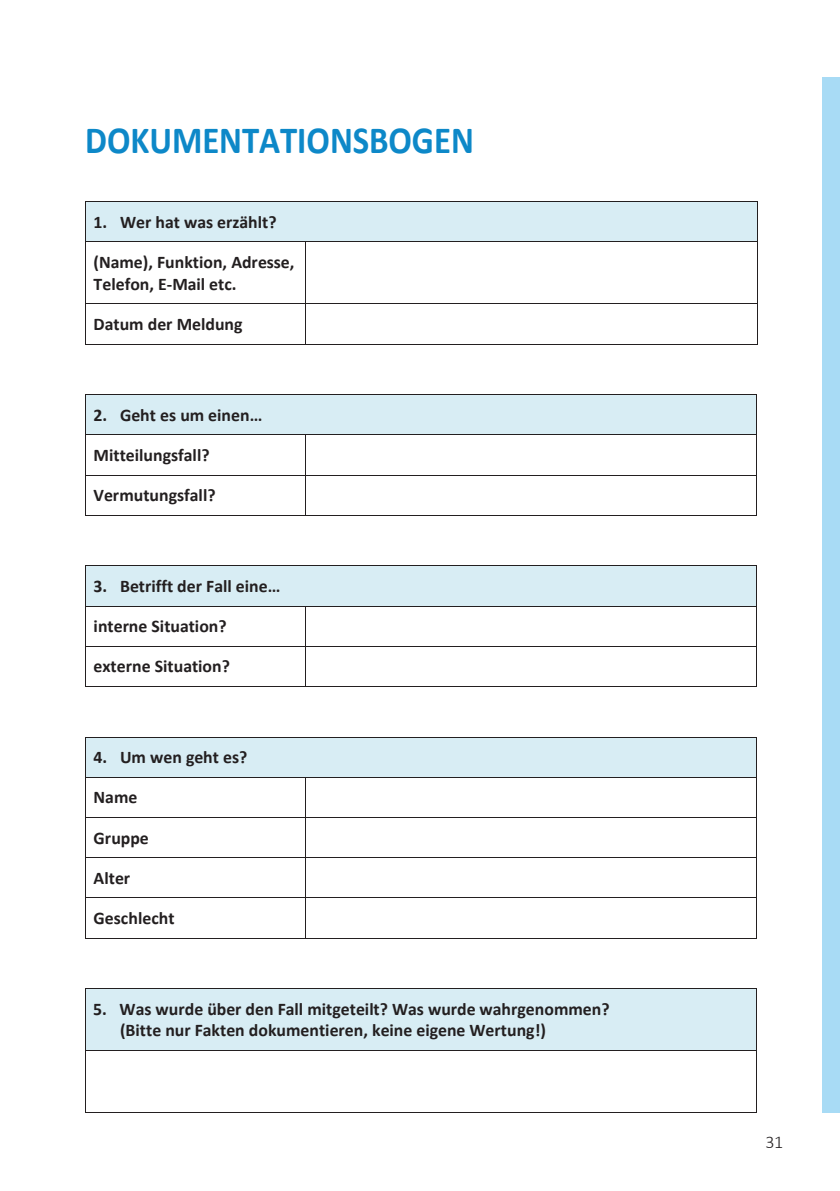
<style>
.page{position:relative;width:840px;height:1191px;background:#fff}
.page>*{position:absolute;margin:0;border:0;box-sizing:border-box;transform-origin:0 0}
.t1{font:700 38.6px "Calibri";color:#0d88c8;scale:.9 1}
.t2{font:300 18px "Calibri";color:#231f20}
.t3{font:700 17.8px/21.8px "Calibri";color:#231f20}
</style>
<div class="page">
<div style="left:822px;top:78px;width:17px;height:1035px;background:#a8dbf5"></div>
<div style="left:86px;top:202px;width:670px;height:39px;background:#d8edf4"></div>
<hr style="left:86px;top:201px;width:670px;height:1px;background:#231f20">
<hr style="left:85px;top:202px;width:1px;height:39px;background:#231f20">
<hr style="left:756px;top:202px;width:1px;height:39px;background:#231f20">
<hr style="left:86px;top:241px;width:219px;height:1px;background:#231f20">
<hr style="left:306px;top:241px;width:450px;height:1px;background:#231f20">
<hr style="left:85px;top:242px;width:1px;height:61px;background:#231f20">
<hr style="left:305px;top:242px;width:1px;height:61px;background:#231f20">
<hr style="left:756px;top:242px;width:1px;height:61px;background:#231f20">
<hr style="left:86px;top:303px;width:219px;height:1px;background:#231f20">
<hr style="left:306px;top:303px;width:450px;height:1px;background:#231f20">
<hr style="left:85px;top:304px;width:1px;height:40px;background:#231f20">
<hr style="left:86px;top:344px;width:219px;height:1px;background:#231f20">
<hr style="left:305px;top:304px;width:1px;height:40px;background:#231f20">
<hr style="left:306px;top:344px;width:450px;height:1px;background:#231f20">
<hr style="left:756px;top:304px;width:1px;height:40px;background:#231f20">
<div style="left:86px;top:395px;width:670px;height:39px;background:#d8edf4"></div>
<hr style="left:86px;top:394px;width:670px;height:1px;background:#231f20">
<hr style="left:85px;top:395px;width:1px;height:39px;background:#231f20">
<hr style="left:756px;top:395px;width:1px;height:39px;background:#231f20">
<hr style="left:86px;top:434px;width:219px;height:1px;background:#231f20">
<hr style="left:306px;top:434px;width:450px;height:1px;background:#231f20">
<hr style="left:85px;top:435px;width:1px;height:39px;background:#231f20">
<hr style="left:305px;top:435px;width:1px;height:39px;background:#231f20">
<hr style="left:756px;top:435px;width:1px;height:39px;background:#231f20">
<hr style="left:86px;top:474px;width:219px;height:1px;background:#231f20">
<hr style="left:306px;top:474px;width:450px;height:1px;background:#231f20">
<hr style="left:85px;top:475px;width:1px;height:40px;background:#231f20">
<hr style="left:86px;top:515px;width:219px;height:1px;background:#231f20">
<hr style="left:305px;top:475px;width:1px;height:40px;background:#231f20">
<hr style="left:306px;top:515px;width:450px;height:1px;background:#231f20">
<hr style="left:756px;top:475px;width:1px;height:40px;background:#231f20">
<div style="left:86px;top:566px;width:670px;height:40px;background:#d8edf4"></div>
<hr style="left:86px;top:565px;width:670px;height:1px;background:#231f20">
<hr style="left:85px;top:566px;width:1px;height:40px;background:#231f20">
<hr style="left:756px;top:566px;width:1px;height:40px;background:#231f20">
<hr style="left:86px;top:606px;width:219px;height:1px;background:#231f20">
<hr style="left:306px;top:606px;width:450px;height:1px;background:#231f20">
<hr style="left:85px;top:606px;width:1px;height:40px;background:#231f20">
<hr style="left:305px;top:606px;width:1px;height:40px;background:#231f20">
<hr style="left:756px;top:606px;width:1px;height:40px;background:#231f20">
<hr style="left:86px;top:646px;width:219px;height:1px;background:#231f20">
<hr style="left:306px;top:646px;width:450px;height:1px;background:#231f20">
<hr style="left:85px;top:646px;width:1px;height:40px;background:#231f20">
<hr style="left:86px;top:686px;width:219px;height:1px;background:#231f20">
<hr style="left:305px;top:646px;width:1px;height:40px;background:#231f20">
<hr style="left:306px;top:686px;width:450px;height:1px;background:#231f20">
<hr style="left:756px;top:646px;width:1px;height:40px;background:#231f20">
<div style="left:86px;top:737px;width:670px;height:40px;background:#d8edf4"></div>
<hr style="left:86px;top:736px;width:670px;height:1px;background:#231f20">
<hr style="left:85px;top:737px;width:1px;height:40px;background:#231f20">
<hr style="left:756px;top:737px;width:1px;height:40px;background:#231f20">
<hr style="left:86px;top:777px;width:219px;height:1px;background:#231f20">
<hr style="left:306px;top:777px;width:450px;height:1px;background:#231f20">
<hr style="left:85px;top:777px;width:1px;height:40px;background:#231f20">
<hr style="left:305px;top:777px;width:1px;height:40px;background:#231f20">
<hr style="left:756px;top:777px;width:1px;height:40px;background:#231f20">
<hr style="left:86px;top:817px;width:219px;height:1px;background:#231f20">
<hr style="left:306px;top:817px;width:450px;height:1px;background:#231f20">
<hr style="left:85px;top:818px;width:1px;height:39px;background:#231f20">
<hr style="left:305px;top:818px;width:1px;height:39px;background:#231f20">
<hr style="left:756px;top:818px;width:1px;height:39px;background:#231f20">
<hr style="left:86px;top:857px;width:219px;height:1px;background:#231f20">
<hr style="left:306px;top:857px;width:450px;height:1px;background:#231f20">
<hr style="left:85px;top:858px;width:1px;height:39px;background:#231f20">
<hr style="left:305px;top:858px;width:1px;height:39px;background:#231f20">
<hr style="left:756px;top:858px;width:1px;height:39px;background:#231f20">
<hr style="left:86px;top:897px;width:219px;height:1px;background:#231f20">
<hr style="left:306px;top:897px;width:450px;height:1px;background:#231f20">
<hr style="left:85px;top:898px;width:1px;height:39px;background:#231f20">
<hr style="left:86px;top:937px;width:219px;height:1px;background:#231f20">
<hr style="left:305px;top:898px;width:1px;height:39px;background:#231f20">
<hr style="left:306px;top:937px;width:450px;height:1px;background:#231f20">
<hr style="left:756px;top:898px;width:1px;height:39px;background:#231f20">
<div style="left:86px;top:989px;width:670px;height:61px;background:#d8edf4"></div>
<hr style="left:86px;top:988px;width:670px;height:1px;background:#231f20">
<hr style="left:85px;top:989px;width:1px;height:61px;background:#231f20">
<hr style="left:756px;top:989px;width:1px;height:61px;background:#231f20">
<hr style="left:86px;top:1050px;width:670px;height:1px;background:#231f20">
<hr style="left:85px;top:1050px;width:1px;height:62px;background:#231f20">
<hr style="left:86px;top:1112px;width:670px;height:1px;background:#231f20">
<hr style="left:756px;top:1050px;width:1px;height:62px;background:#231f20">
<p class="t1" style="left:85px;top:112px;width:433px">DOKUMENTATIONSBOGEN</p>
<p class="t3" style="left:93px;top:211px;width:184px">1. Wer hat was erzählt?</p>
<p class="t3" style="left:93px;top:251px;width:202px">(Name), Funktion, Adresse,<br>Telefon, E-Mail etc.</p>
<p class="t3" style="left:93px;top:313px;width:150px">Datum der Meldung</p>
<p class="t3" style="left:93px;top:404px;width:170px">2. Geht es um einen…</p>
<p class="t3" style="left:93px;top:444px;width:118px">Mitteilungsfall?</p>
<p class="t3" style="left:93px;top:484px;width:124px">Vermutungsfall?</p>
<p class="t3" style="left:93px;top:575px;width:188px">3. Betrifft der Fall eine…</p>
<p class="t3" style="left:93px;top:615px;width:135px">interne Situation?</p>
<p class="t3" style="left:93px;top:655px;width:138px">externe Situation?</p>
<p class="t3" style="left:93px;top:746px;width:155px">4. Um wen geht es?</p>
<p class="t3" style="left:93px;top:786px;width:45px">Name</p>
<p class="t3" style="left:93px;top:826px;width:57px">Gruppe</p>
<p class="t3" style="left:93px;top:866px;width:38px">Alter</p>
<p class="t3" style="left:93px;top:907px;width:82px">Geschlecht</p>
<p class="t3" style="left:120px;top:997px;width:490px;text-indent:-27px">5. Was wurde über den Fall mitgeteilt? Was wurde wahrgenommen? (Bitte nur Fakten dokumentieren, keine eigene Wertung!)</p>
<p class="t2" style="left:764px;top:1130px;width:19px">31</p>
</div>
